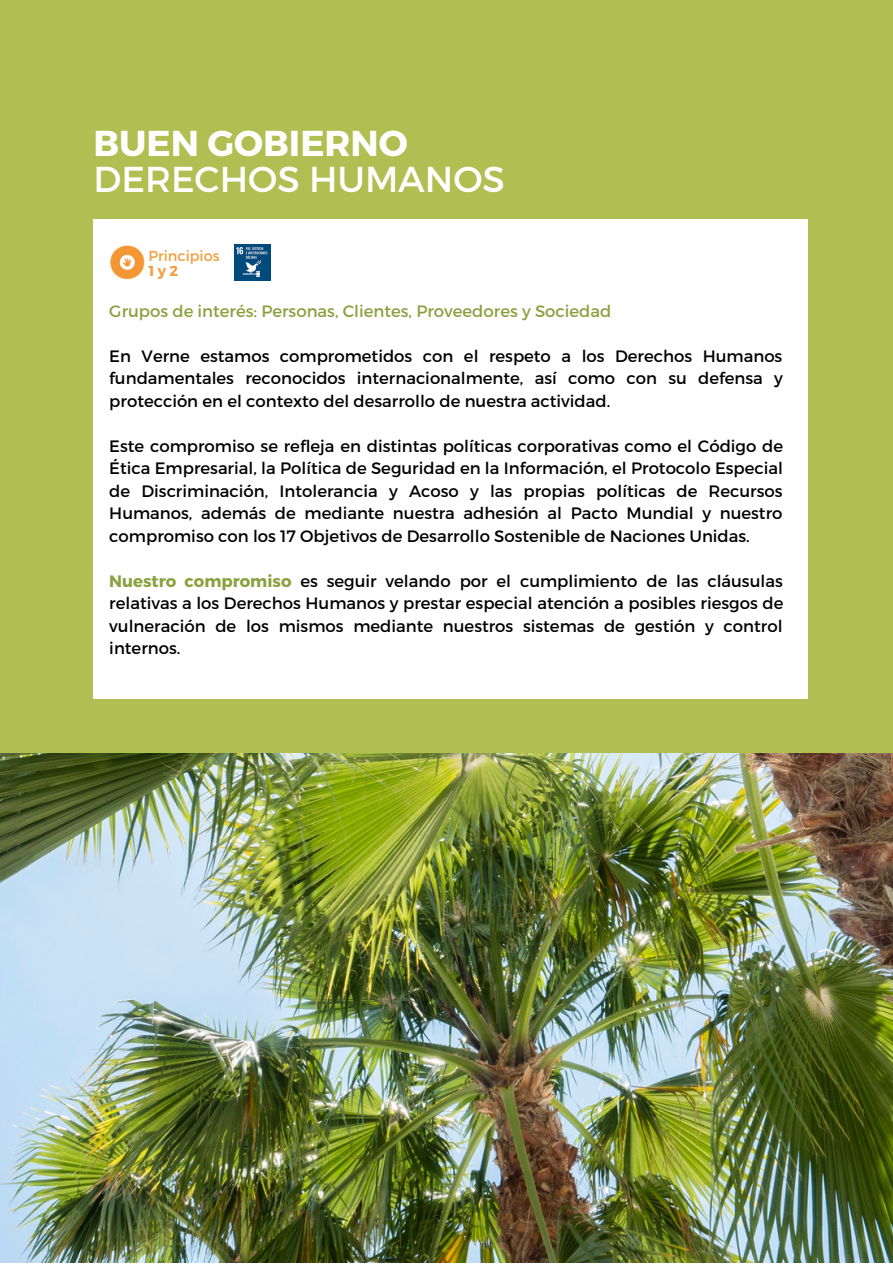
<style>
.page{position:relative;width:893px;height:1264px;background:#fff}
.page>*{position:absolute;margin:0;border:0;box-sizing:border-box;transform-origin:0 0}
.t1{font:36px "Montserrat";color:#fff}
.t2{font:700 36px "Montserrat";color:#fff}
.t3{font:16.5px/22.5px "Montserrat";color:#000;text-align:justify}
.t4{font:16.5px "Montserrat";color:#8ba140}
.t5{font:14.4px "Montserrat";color:#f19f40}
.t6{font:700 14.4px "Montserrat";color:#f19f40}
.s1{font-weight:700;color:#8ba140}
</style>
<div class="page">
<img style="left:0;top:752px;width:892px;height:510px">
<div style="left:0;top:0;width:892px;height:752px;background:#afbf52"></div>
<div style="left:93px;top:220px;width:714px;height:479px;background:#fff"></div>
<img style="left:234px;top:244px;width:36px;height:36px">
<img style="left:110px;top:245px;width:35px;height:35px">
<h1 class="t2" style="left:93px;top:120px;width:316px">BUEN GOBIERNO</h1>
<h1 class="t1" style="left:93px;top:156px;width:413px">DERECHOS HUMANOS</h1>
<p class="t5" style="left:148px;top:247px;width:73px">Principios</p>
<p class="t6" style="left:148px;top:261px;width:31px">1y2</p>
<p class="t4" style="left:109px;top:300px;width:503px">Grupos de interés: Personas, Clientes, Proveedores y Sociedad</p>
<p class="t3" style="left:109px;top:344px;width:675px">En Verne estamos comprometidos con el respeto a los Derechos Humanos fundamentales reconocidos internacionalmente, así como con su defensa y protección en el contexto del desarrollo de nuestra actividad.</p>
<p class="t3" style="left:109px;top:434px;width:675px">Este compromiso se refleja en distintas políticas corporativas como el Código de Ética Empresarial, la Política de Seguridad en la Información, el Protocolo Especial de Discriminación, Intolerancia y Acoso y las propias políticas de Recursos Humanos, además de mediante nuestra adhesión al Pacto Mundial y nuestro compromiso con los 17 Objetivos de Desarrollo Sostenible de Naciones Unidas.</p>
<p class="t3" style="left:109px;top:568px;width:675px"><span class="s1">Nuestro compromiso</span> es seguir velando por el cumplimiento de las cláusulas relativas a los Derechos Humanos y prestar especial atención a posibles riesgos de vulneración de los mismos mediante nuestros sistemas de gestión y control internos.</p>
</div>
